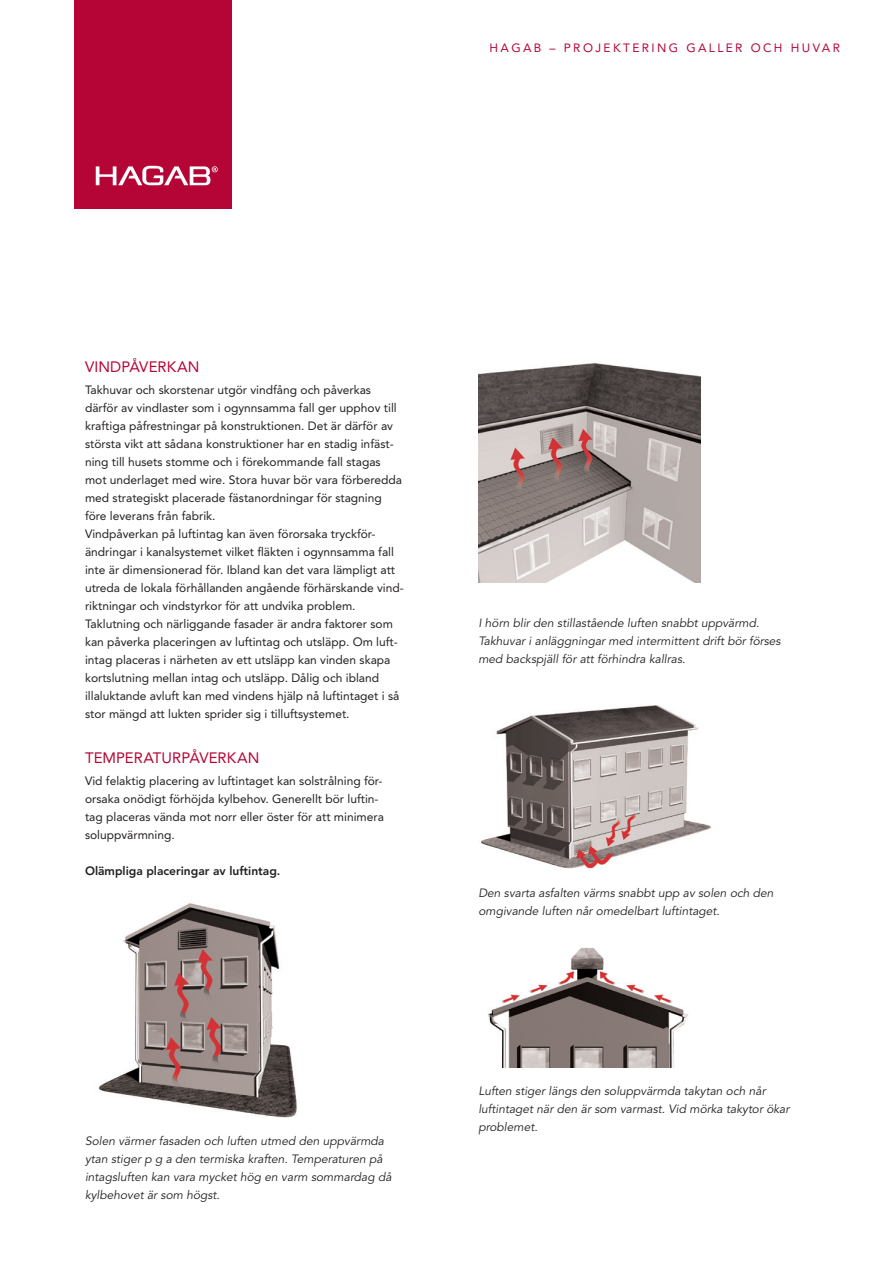
<style>
.page{position:relative;width:893px;height:1263px;background:#fff}
.page>*{position:absolute;margin:0;border:0;box-sizing:border-box;transform-origin:0 0}
.t1{font:15px "Avenir LT Std";letter-spacing:.005em;color:#b50536}
.t2{font:12px/18px "Avenir LT Std";color:#231f20}
.t3{font:italic 12px/18px "Avenir LT Std";color:#231f20}
.t4{font:12px "Avenir LT Std";letter-spacing:.2em;color:#b50536}
.t5{font:800 12px "Avenir LT Std";color:#231f20}
</style>
<div class="page">
<div style="left:74px;top:0;width:158px;height:209px;background:#b50536"></div>
<svg style="left:96px;top:166px;width:122px;height:19px"></svg>
<img style="left:478px;top:363px;width:223px;height:220px">
<img style="left:481px;top:705px;width:231px;height:164px">
<img style="left:488px;top:947px;width:200px;height:120px">
<img style="left:98px;top:903px;width:199px;height:215px">
<p class="t4" style="left:489px;top:40px;width:352px">HAGAB – PROJEKTERING GALLER OCH HUVAR</p>
<p class="t1" style="left:85px;top:358px;width:116px">VINDPÅVERKAN</p>
<p class="t2" style="left:85px;top:381px;width:320px">Takhuvar och skorstenar utgör vindfång och påverkas därför av vindlaster som i ogynnsamma fall ger upphov till kraftiga påfrestningar på konstruktionen. Det är därför av största vikt att sådana konstruktioner har en stadig infäst&shy;ning till husets stomme och i förekommande fall stagas mot underlaget med wire. Stora huvar bör vara förberedda med strategiskt placerade fästanordningar för stagning före leverans från fabrik.<br>Vindpåverkan på luftintag kan även förorsaka tryckför&shy;ändringar i kanalsystemet vilket fläkten i ogynnsamma fall inte är dimensionerad för. Ibland kan det vara lämpligt att utreda de lokala förhållanden angående förhärskande vind&shy;riktningar och vindstyrkor för att undvika problem.<br>Taklutning och närliggande fasader är andra faktorer som kan påverka placeringen av luftintag och utsläpp. Om luft&shy;intag placeras i närheten av ett utsläpp kan vinden skapa kortslutning mellan intag och utsläpp. Dålig och ibland illaluktande avluft kan med vindens hjälp nå luftintaget i så stor mängd att lukten sprider sig i tilluftsystemet.</p>
<p class="t1" style="left:85px;top:749px;width:176px">TEMPERATURPÅVERKAN</p>
<p class="t2" style="left:85px;top:772px;width:300px">Vid felaktig placering av luftintaget kan solstrålning för&shy;orsaka onödigt förhöjda kylbehov. Generellt bör luftin&shy;tag placeras vända mot norr eller öster för att minimera soluppvärmning.</p>
<p class="t5" style="left:85px;top:864px;width:197px">Olämpliga placeringar av luftintag.</p>
<p class="t3" style="left:85px;top:1132px;width:308px">Solen värmer fasaden och luften utmed den uppvärmda ytan stiger p g a den termiska kraften. Temperaturen på intagsluften kan vara mycket hög en varm sommardag då kylbehovet är som högst.</p>
<p class="t3" style="left:478px;top:614px;width:304px">I hörn blir den stillastående luften snabbt uppvärmd.<br>Takhuvar i anläggningar med intermittent drift bör förses med backspjäll för att förhindra kallras.</p>
<p class="t3" style="left:478px;top:884px;width:297px">Den svarta asfalten värms snabbt upp av solen och den omgivande luften når omedelbart luftintaget.</p>
<p class="t3" style="left:478px;top:1082px;width:313px">Luften stiger längs den soluppvärmda takytan och når luftintaget när den är som varmast. Vid mörka takytor ökar problemet.</p>
</div>
